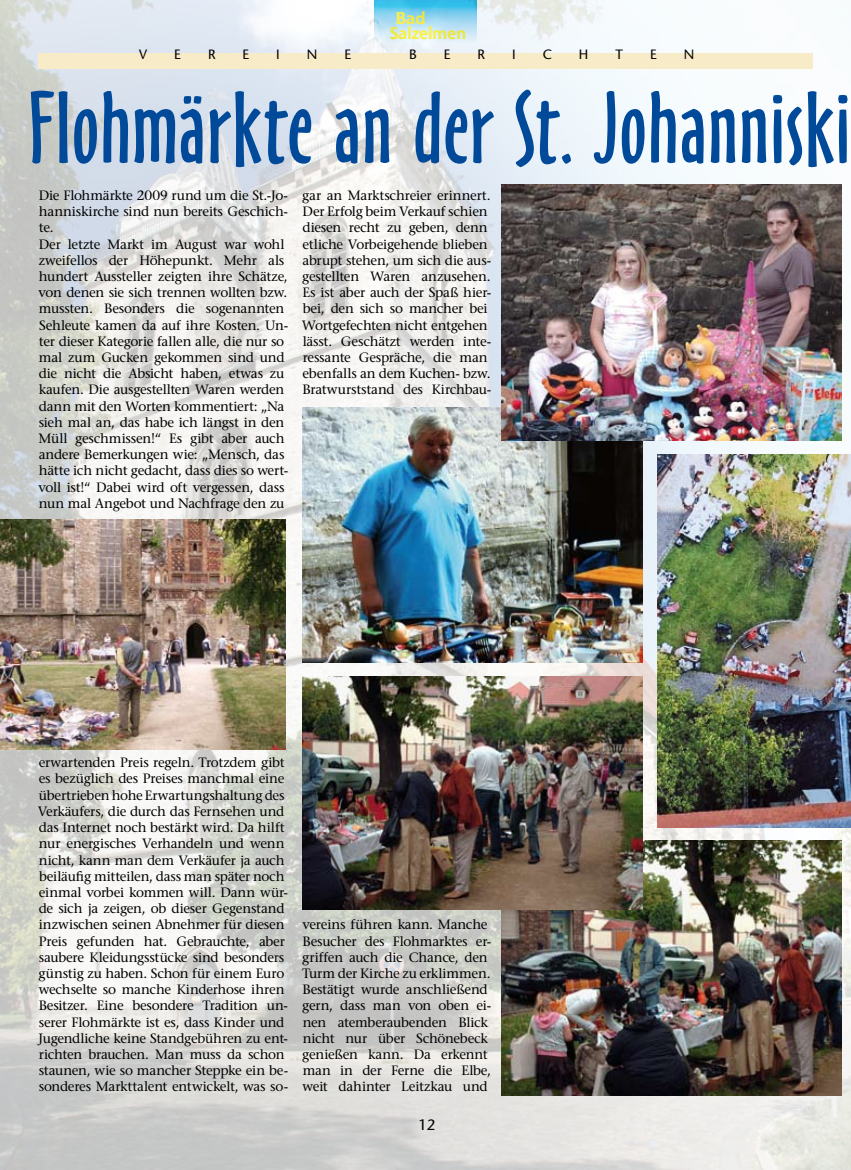
<style>
.page{position:relative;width:851px;height:1170px;background:#fff}
.page>*{position:absolute;margin:0;border:0;box-sizing:border-box;transform-origin:0 0}
.t1{font:94.2px "Oz Handicraft BT";letter-spacing:.01em;color:#004a99}
.t2{font:700 16.5px/15px "Shannon";color:#ffed00}
.t3{font:15px "Stone Sans";color:#000}
.t4{font:13.5px/16.2px "Stone Serif";letter-spacing:-.015em;color:#000}
.t5{font:13.5px "Stone Sans";color:#000}
</style>
<div class="page">
<img style="left:0;top:0;width:850px;height:1169px">
<div style="left:38px;top:53px;width:774px;height:15px;background:#f8ebc7"></div>
<img style="left:501px;top:840px;width:340px;height:255px">
<img style="left:657px;top:455px;width:193px;height:372px">
<img style="left:302px;top:407px;width:340px;height:255px">
<img style="left:302px;top:676px;width:340px;height:233px">
<img style="left:501px;top:185px;width:340px;height:255px">
<img style="left:0;top:519px;width:285px;height:230px">
<p class="t2" style="left:389px;top:11px;width:78px;text-indent:6px">Bad<br>Salzelmen</p>
<p class="t5" style="left:139px;top:46px;width:10px">V</p>
<p class="t5" style="left:174px;top:46px;width:8px">E</p>
<p class="t5" style="left:208px;top:46px;width:9px">R</p>
<p class="t5" style="left:242px;top:46px;width:8px">E</p>
<p class="t5" style="left:276px;top:46px;width:5px">I</p>
<p class="t5" style="left:307px;top:46px;width:12px">N</p>
<p class="t5" style="left:344px;top:46px;width:8px">E</p>
<p class="t5" style="left:409px;top:46px;width:9px">B</p>
<p class="t5" style="left:444px;top:46px;width:8px">E</p>
<p class="t5" style="left:477px;top:46px;width:9px">R</p>
<p class="t5" style="left:512px;top:46px;width:5px">I</p>
<p class="t5" style="left:542px;top:46px;width:11px">C</p>
<p class="t5" style="left:579px;top:46px;width:11px">H</p>
<p class="t5" style="left:615px;top:46px;width:9px">T</p>
<p class="t5" style="left:650px;top:46px;width:8px">E</p>
<p class="t5" style="left:683px;top:46px;width:12px">N</p>
<h1 class="t1" style="left:29px;top:74px;width:823px">Flohmärkte an der St. Johanniski</h1>
<p class="t4" style="left:39px;top:187px;width:251px">Die Flohmärkte 2009 rund um die St.-Jo&shy;hanniskirche sind nun bereits Geschich&shy;te.<br>Der letzte Markt im August war wohl zweifellos der Höhepunkt. Mehr als hundert Aussteller zeigten ihre Schätze, von denen sie sich trennen wollten bzw. mussten. Besonders die sogenannten Sehleute kamen da auf ihre Kosten. Un&shy;ter dieser Kategorie fallen alle, die nur so mal zum Gucken gekommen sind und die nicht die Absicht haben, etwas zu kaufen. Die ausgestellten Waren werden dann mit den Worten kommentiert: „Na sieh mal an, das habe ich längst in den Müll geschmissen!“ Es gibt aber auch andere Bemerkungen wie: „Mensch, das hätte ich nicht gedacht, dass dies so wert&shy;voll ist!“ Dabei wird oft vergessen, dass nun mal Angebot und Nachfrage den zu</p>
<p class="t4" style="left:302px;top:187px;width:191px">gar an Marktschreier erinnert.<br>Der Erfolg beim Verkauf schien diesen recht zu geben, denn etliche Vorbeigehende blieben abrupt stehen, um sich die aus&shy;gestellten Waren anzusehen.<br>Es ist aber auch der Spaß hier&shy;bei, den sich so mancher bei<br>Wortgefechten nicht entgehen lässt. Geschätzt werden inte&shy;ressante Gespräche, die man ebenfalls an dem Kuchen- bzw.<br>Bratwurststand des Kirchbau-</p>
<p class="t4" style="left:38px;top:754px;width:252px">erwartenden Preis regeln. Trotzdem gibt es bezüglich des Preises manchmal eine übertrieben hohe Erwartungshaltung des Verkäufers, die durch das Fernsehen und das Internet noch bestärkt wird. Da hilft nur energisches Verhandeln und wenn nicht, kann man dem Verkäufer ja auch beiläufig mitteilen, dass man später noch einmal vorbei kommen will. Dann wür&shy;de sich ja zeigen, ob dieser Gegenstand inzwischen seinen Abnehmer für diesen Preis gefunden hat. Gebrauchte, aber saubere Kleidungsstücke sind besonders günstig zu haben. Schon für einem Euro wechselte so manche Kinderhose ihren Besitzer. Eine besondere Tradition un&shy;serer Flohmärkte ist es, dass Kinder und Jugendliche keine Standgebühren zu ent&shy;richten brauchen. Man muss da schon staunen, wie so mancher Steppke ein be&shy;sonderes Markttalent entwickelt, was so-</p>
<p class="t4" style="left:302px;top:916px;width:191px">vereins führen kann. Manche<br>Besucher des Flohmarktes er&shy;griffen auch die Chance, den<br>Turm der Kirche zu erklimmen.<br>Bestätigt wurde anschließend gern, dass man von oben ei&shy;nen atemberaubenden Blick nicht nur über Schönebeck genießen kann. Da erkennt man in der Ferne die Elbe, weit dahinter Leitzkau und</p>
<p class="t3" style="left:418px;top:1114px;width:19px">12</p>
</div>
